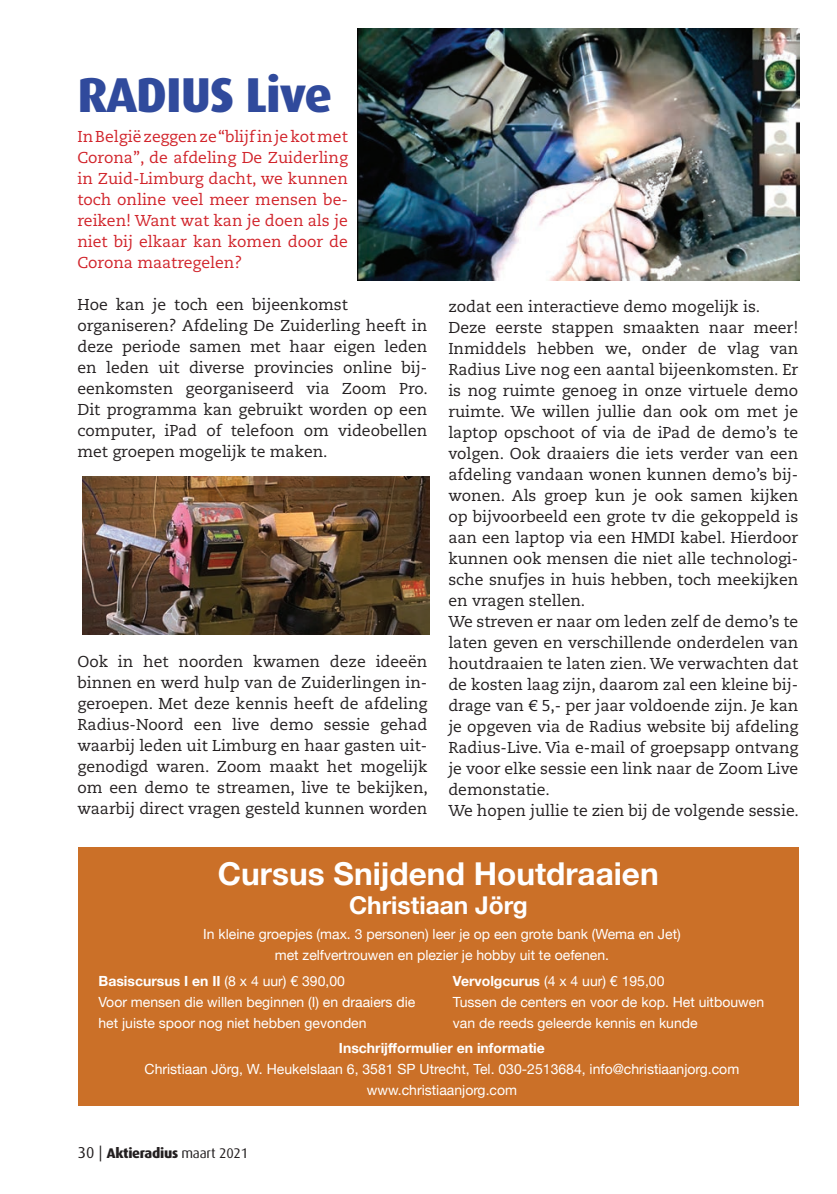
<style>
.page{position:relative;width:837px;height:1194px;background:#fff}
.page>*{position:absolute;margin:0;border:0;box-sizing:border-box;transform-origin:0 0}
.t1{font:800 49px "Dax";letter-spacing:-.02em;color:#304a9c}
.t2{font:700 31.5px "Helvetica Neue";color:#fff}
.t3{font:700 24.5px "Helvetica Neue";color:#fff}
.t4{font:15.75px/21px "Caecilia LT Std";color:#231f20}
.t5{font:15.75px/21px "Caecilia LT Std";color:#d1232a;text-align:justify}
.t6{font:14px/21px "Helvetica Neue";color:#fff}
.t7{font:700 14px "Helvetica Neue";color:#fff}
.t8{font:800 14px "Dax";letter-spacing:-.02em;color:#231f20}
.s1{font-weight:700}
.s2{font-weight:400;font-size:15.75px}
.s3{font-weight:400}
</style>
<div class="page">
<div style="left:78px;top:847px;width:721px;height:258px;background:#cb7028"></div>
<img style="left:357px;top:28px;width:441px;height:252px">
<img style="left:83px;top:476px;width:346px;height:158px">
<h1 class="t1" style="left:77px;top:67px;width:256px">RADIUS Live</h1>
<p class="t5" style="left:77px;top:126px;width:272px">In België zeggen ze “blijf in je kot met Corona”, de afdeling De Zuiderling in Zuid-Limburg dacht, we kunnen toch online veel meer mensen be&shy;reiken! Want wat kan je doen als je niet bij elkaar kan komen door de Corona maatregelen?</p>
<p class="t4" style="left:77px;top:294px;width:352px">Hoe kan je toch een bijeenkomst organiseren? Afdeling De Zuiderling heeft in deze periode samen met haar eigen leden en leden uit diverse provincies online bij&shy;eenkomsten georganiseerd via Zoom Pro.<br>Dit programma kan gebruikt worden op een computer, iPad of telefoon om videobellen met groepen mogelijk te maken.</p>
<p class="t4" style="left:77px;top:651px;width:352px;text-align:justify">Ook in het noorden kwamen deze ideeën binnen en werd hulp van de Zuiderlingen in&shy;geroepen. Met deze kennis heeft de afdeling Radius-Noord een live demo sessie gehad waarbij leden uit Limburg en haar gasten uit&shy;genodigd waren. Zoom maakt het mogelijk om een demo te streamen, live te bekijken, waarbij direct vragen gesteld kunnen worden</p>
<p class="t4" style="left:448px;top:297px;width:352px">zodat een interactieve demo mogelijk is.<br>Deze eerste stappen smaakten naar meer!<br>Inmiddels hebben we, onder de vlag van Radius Live nog een aantal bijeenkomsten. Er is nog ruimte genoeg in onze virtuele demo ruimte. We willen jullie dan ook om met je laptop opschoot of via de iPad de demo’s te volgen. Ook draaiers die iets verder van een afdeling vandaan wonen kunnen demo’s bij&shy;wonen. Als groep kun je ook samen kijken op bijvoorbeeld een grote tv die gekoppeld is aan een laptop via een HMDI kabel. Hierdoor kunnen ook mensen die niet alle technologi&shy;sche snufjes in huis hebben, toch meekijken en vragen stellen.<br>We streven er naar om leden zelf de demo’s te laten geven en verschillende onderdelen van houtdraaien te laten zien. We verwachten dat de kosten laag zijn, daarom zal een kleine bij&shy;drage van € 5,- per jaar voldoende zijn. Je kan je opgeven via de Radius website bij afdeling Radius-Live. Via e-mail of groepsapp ontvang je voor elke sessie een link naar de Zoom Live demonstatie.<br>We hopen jullie te zien bij de volgende sessie.</p>
<h2 class="t2" style="left:218px;top:848px;width:442px">Cursus Snijdend Houtdraaien</h2>
<h3 class="t3" style="left:349px;top:886px;width:180px">Christiaan Jörg</h3>
<p class="t6" style="left:203px;top:924px;width:479px;text-align:center">In kleine groepjes (max. 3 personen) leer je op een grote bank (Wema en Jet) met zelfvertrouwen en plezier je hobby uit te oefenen.</p>
<p class="t6" style="left:98px;top:970px;width:318px"><span class="s1">Basiscursus I en II</span> (8 x 4 uur) € 390,00<br>Voor mensen die willen beginnen (I) en draaiers die het juiste spoor nog niet hebben gevonden</p>
<p class="t6" style="left:453px;top:970px;width:312px"><span class="s1">Vervolgcurus</span> (4 x 4 uur) € 195,00<br>Tussen de centers en voor de kop. Het uitbouwen van de reeds geleerde kennis en kunde</p>
<p class="t7" style="left:339px;top:1036px;width:207px">Inschrijfformulier en informatie</p>
<p class="t6" style="left:144px;top:1058px;width:596px;text-align:center">Christiaan Jörg, W. Heukelslaan 6, 3581 SP Utrecht, Tel. 030-2513684, info@christiaanjorg.com www.christiaanjorg.com</p>
<p class="t8" style="left:78px;top:1144px;width:172px"><span class="s2">30 |</span> Aktieradius <span class="s3">maart 2021</span></p>
</div>
